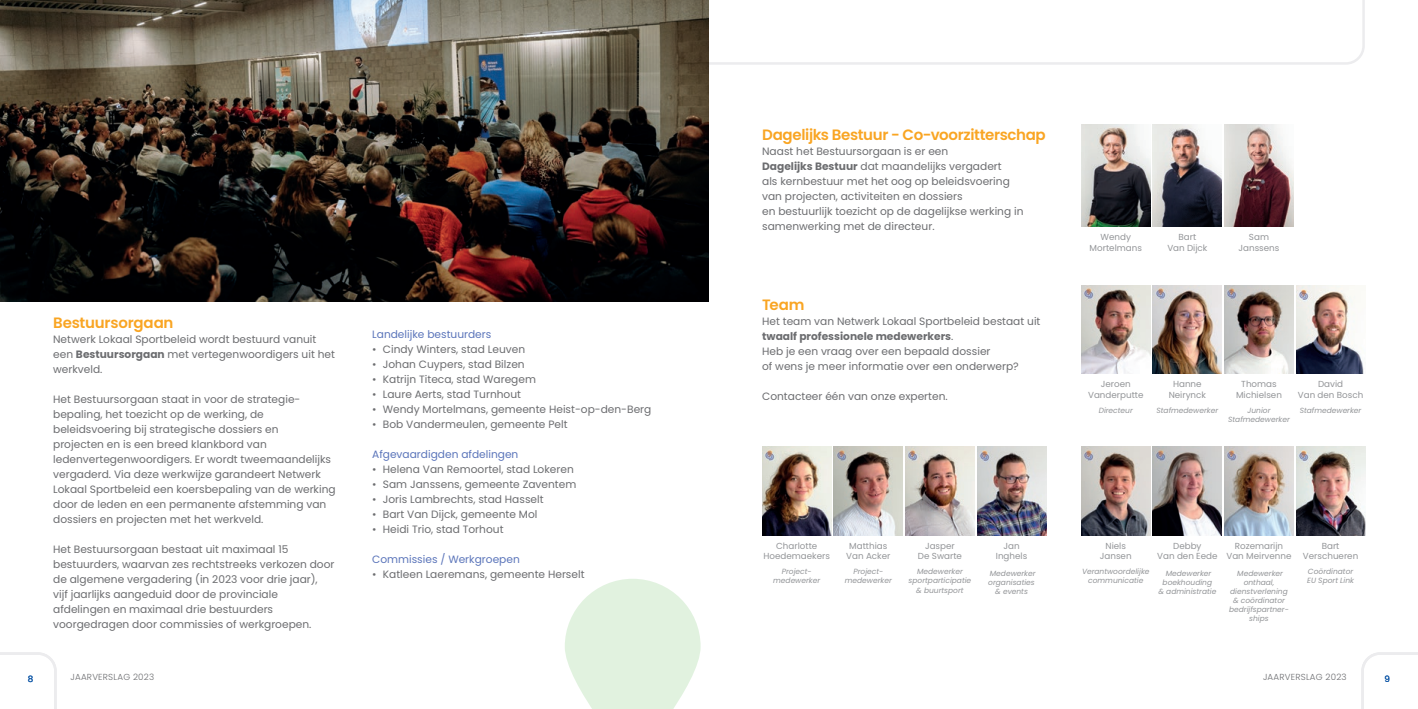
<style>
.page{position:relative;width:1418px;height:709px;background:#fff}
.page>*{position:absolute;margin:0;border:0;box-sizing:border-box;transform-origin:0 0}
.t1{font:600 15px "Poppins";letter-spacing:-.02em;color:#f9a523}
.t2{font:10.62px/15px "Poppins";color:#6c6d70}
.t3{font:10.62px "Poppins";color:#5b75ba}
.t4{font:8.75px/10.5px "Poppins";color:#939598;text-align:center}
.t5{font:300 8.75px "Poppins";letter-spacing:.025em;color:#6c6d70}
.t6{font:8.75px "Poppins";color:#0953a5}
.t7{font:italic 7.5px/9px "Poppins";color:#939598;text-align:center}
.s1{font-weight:700}
</style>
<div class="page">
<svg style="left:0;top:652px;width:57px;height:57px"></svg>
<svg style="left:1361px;top:652px;width:56px;height:57px"></svg>
<img style="left:1081px;top:124px;width:69px;height:103px">
<img style="left:1152px;top:124px;width:69px;height:103px">
<img style="left:1224px;top:124px;width:69px;height:103px">
<svg style="left:565px;top:579px;width:135px;height:130px"></svg>
<img style="left:1081px;top:285px;width:69px;height:89px">
<img style="left:1152px;top:285px;width:69px;height:89px">
<img style="left:1224px;top:285px;width:69px;height:89px">
<img style="left:1296px;top:285px;width:68px;height:89px">
<img style="left:1081px;top:446px;width:69px;height:89px">
<img style="left:1152px;top:446px;width:69px;height:89px">
<img style="left:1224px;top:446px;width:69px;height:89px">
<img style="left:1296px;top:446px;width:69px;height:89px">
<img style="left:762px;top:446px;width:69px;height:89px">
<img style="left:833px;top:446px;width:69px;height:89px">
<img style="left:905px;top:446px;width:69px;height:89px">
<img style="left:977px;top:446px;width:69px;height:89px">
<svg style="left:709px;top:0;width:656px;height:65px"></svg>
<img style="left:0;top:0;width:709px;height:301px">
<h1 class="t1" style="left:53px;top:314px;width:122px">Bestuursorgaan</h1>
<p class="t2" style="left:53px;top:331px;width:283px">Netwerk Lokaal Sportbeleid wordt bestuurd vanuit een <span class="s1">Bestuursorgaan</span> met vertegenwoordigers uit het werkveld.</p>
<p class="t2" style="left:53px;top:391px;width:284px">Het Bestuursorgaan staat in voor de strategie&shy;bepaling, het toezicht op de werking, de beleidsvoering bij strategische dossiers en<br>projecten en is een breed klankbord van ledenvertegenwoordigers. Er wordt tweemaandelijks vergaderd. Via deze werkwijze garandeert Netwerk Lokaal Sportbeleid een koersbepaling van de werking door de leden en een permanente afstemming van dossiers en projecten met het werkveld.</p>
<p class="t2" style="left:53px;top:541px;width:283px">Het Bestuursorgaan bestaat uit maximaal 15 bestuurders, waarvan zes rechtstreeks verkozen door de algemene vergadering (in 2023 voor drie jaar), vijf jaarlijks aangeduid door de provinciale afdelingen en maximaal drie bestuurders voorgedragen door commissies of werkgroepen.</p>
<p class="t3" style="left:372px;top:328px;width:121px">Landelijke bestuurders</p>
<p class="t2" style="left:372px;top:342px;width:154px">• Cindy Winters, stad Leuven</p>
<p class="t2" style="left:372px;top:357px;width:154px">• Johan Cuypers, stad Bilzen</p>
<p class="t2" style="left:372px;top:372px;width:165px">• Katrijn Titeca, stad Waregem</p>
<p class="t2" style="left:372px;top:387px;width:150px">• Laure Aerts, stad Turnhout</p>
<p class="t2" style="left:372px;top:402px;width:281px">• Wendy Mortelmans, gemeente Heist-op-den-Berg</p>
<p class="t2" style="left:372px;top:417px;width:197px">• Bob Vandermeulen, gemeente Pelt</p>
<p class="t3" style="left:372px;top:448px;width:148px">Afgevaardigden afdelingen</p>
<p class="t2" style="left:372px;top:462px;width:203px">• Helena Van Remoortel, stad Lokeren</p>
<p class="t2" style="left:372px;top:477px;width:206px">• Sam Janssens, gemeente Zaventem</p>
<p class="t2" style="left:372px;top:492px;width:173px">• Joris Lambrechts, stad Hasselt</p>
<p class="t2" style="left:372px;top:507px;width:167px">• Bart Van Dijck, gemeente Mol</p>
<p class="t2" style="left:372px;top:522px;width:133px">• Heidi Trio, stad Torhout</p>
<p class="t3" style="left:372px;top:553px;width:149px">Commissies / Werkgroepen</p>
<p class="t2" style="left:372px;top:567px;width:214px">• Katleen Laeremans, gemeente Herselt</p>
<h1 class="t1" style="left:762px;top:126px;width:285px">Dagelijks Bestuur - Co-voorzitterschap</h1>
<p class="t2" style="left:762px;top:144px;width:263px">Naast het Bestuursorgaan is er een<br><span class="s1">Dagelijks Bestuur</span> dat maandelijks vergadert<br>als kernbestuur met het oog op beleidsvoering van projecten, activiteiten en dossiers<br>en bestuurlijk toezicht op de dagelijkse werking in samenwerking met de directeur.</p>
<h1 class="t1" style="left:762px;top:296px;width:44px">Team</h1>
<p class="t2" style="left:762px;top:314px;width:280px">Het team van Netwerk Lokaal Sportbeleid bestaat uit <span class="s1">twaalf professionele medewerkers</span>.<br>Heb je een vraag over een bepaald dossier<br>of wens je meer informatie over een onderwerp?</p>
<p class="t2" style="left:762px;top:389px;width:187px">Contacteer één van onze experten.</p>
<p class="t4" style="left:1089px;top:232px;width:54px">Wendy<br>Mortelmans</p>
<p class="t4" style="left:1167px;top:232px;width:42px">Bart<br>Van Dijck</p>
<p class="t4" style="left:1238px;top:232px;width:42px">Sam<br>Janssens</p>
<p class="t4" style="left:1088px;top:379px;width:57px">Jeroen<br>Vanderputte</p>
<p class="t7" style="left:1098px;top:406px;width:36px">Directeur</p>
<p class="t4" style="left:1168px;top:379px;width:39px">Hanne<br>Neirynck</p>
<p class="t7" style="left:1156px;top:406px;width:63px">Stafmedewerker</p>
<p class="t4" style="left:1235px;top:379px;width:47px">Thomas<br>Michielsen</p>
<p class="t7" style="left:1228px;top:406px;width:63px">Junior<br>Stafmedewerker</p>
<p class="t4" style="left:1297px;top:379px;width:67px">David<br>Van den Bosch</p>
<p class="t7" style="left:1299px;top:406px;width:63px">Stafmedewerker</p>
<p class="t4" style="left:763px;top:540px;width:68px">Charlotte<br>Hoedemaekers</p>
<p class="t7" style="left:773px;top:567px;width:49px">Project&shy;medewerker</p>
<p class="t4" style="left:846px;top:540px;width:46px">Matthias<br>Van Acker</p>
<p class="t7" style="left:844px;top:567px;width:49px">Project&shy;medewerker</p>
<p class="t4" style="left:917px;top:540px;width:46px">Jasper<br>De Swarte</p>
<p class="t7" style="left:908px;top:567px;width:64px">Medewerker sportparticipatie &amp; buurtsport</p>
<p class="t4" style="left:995px;top:540px;width:33px">Jan<br>Inghels</p>
<p class="t7" style="left:988px;top:569px;width:49px">Medewerker organisaties &amp; events</p>
<p class="t4" style="left:1099px;top:540px;width:33px">Niels<br>Jansen</p>
<p class="t7" style="left:1082px;top:567px;width:69px">Verantwoordelijke communicatie</p>
<p class="t4" style="left:1157px;top:540px;width:62px">Debby<br>Van den Eede</p>
<p class="t7" style="left:1158px;top:569px;width:59px">Medewerker boekhouding<br>&amp; administratie</p>
<p class="t4" style="left:1226px;top:540px;width:67px">Rozemarijn<br>Van Meirvenne</p>
<p class="t7" style="left:1229px;top:569px;width:61px">Medewerker onthaal, dienstverlening &amp; coördinator bedrijfspartner&shy;ships</p>
<p class="t4" style="left:1302px;top:540px;width:57px">Bart<br>Verschueren</p>
<p class="t7" style="left:1307px;top:567px;width:48px;text-align:left">Coördinator<br>EU Sport Link</p>
<p class="t5" style="left:71px;top:672px;width:85px">JAARVERSLAG 2023</p>
<p class="t5" style="left:1262px;top:672px;width:85px">JAARVERSLAG 2023</p>
<p class="t6" style="left:28px;top:673px;width:7px">8</p>
<p class="t6" style="left:1384px;top:673px;width:7px">9</p>
</div>
